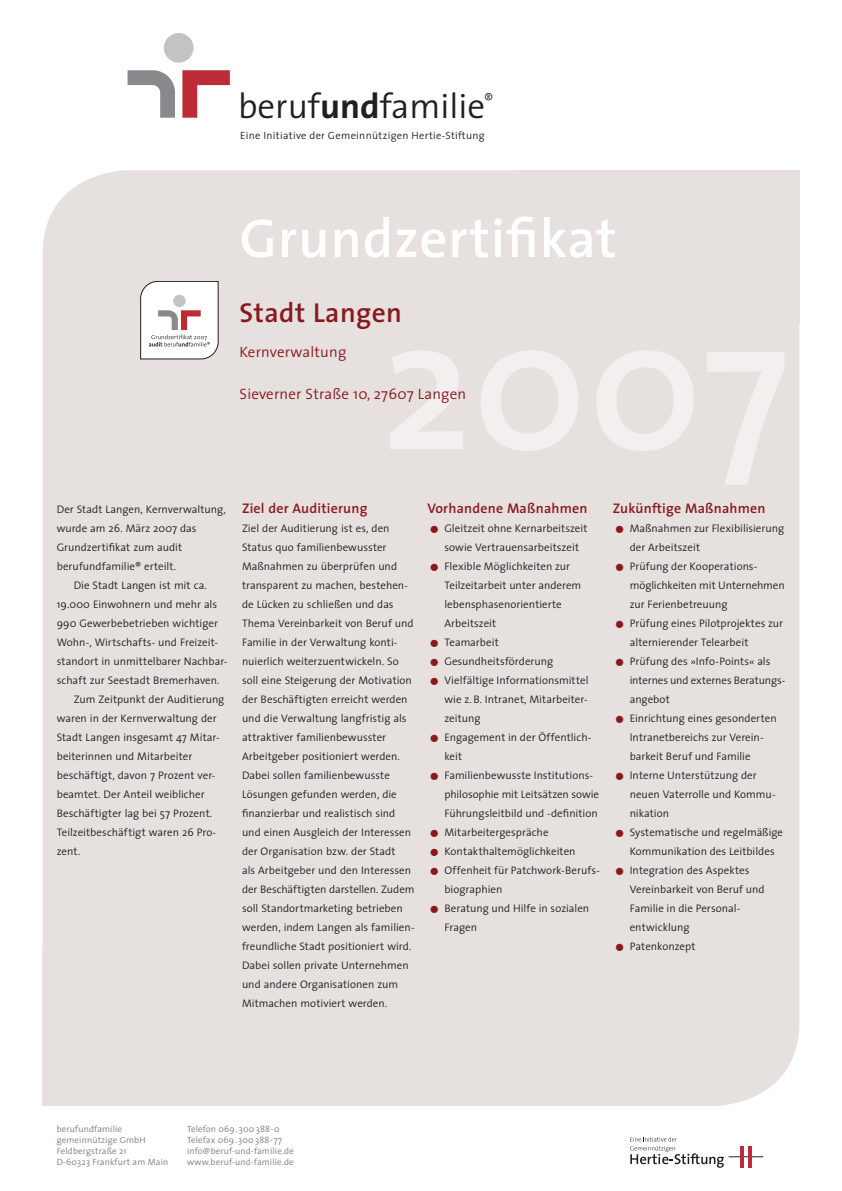
<style>
.page{position:relative;width:842px;height:1191px;background:#fff}
.page>*{position:absolute;margin:0;border:0;box-sizing:border-box;transform-origin:0 0}
.t1{font:600 55px "The Sans";letter-spacing:.015em;color:#fff}
.t2{font:300 35px "The Sans";color:#231f20}
.Name_Unternehmen_1-z{font:600 27.5px "The Sans";letter-spacing:.015em;color:#8a1820}
.Standort_Adresse{font:300 15px "The Sans";letter-spacing:.015em;color:#8a1820}
.Subheadlines{font:600 14px "The Sans";letter-spacing:.015em;color:#8a1820}
.Fließtext_Aufzählung{font:300 11px/19px "The Sans";color:#231f20}
.Fließtext_ohne_Einzu{font:300 11px/19px "The Sans";color:#231f20}
.Fließtext_mit_Einzug{font:300 11px/19px "The Sans";color:#231f20}
.t3{font:300 10.5px "The Sans";letter-spacing:.03em;color:#231f20}
.t4{font:300 9px/11px "The Sans";letter-spacing:.015em;color:#817b7a}
.s1{font-weight:700}
.s2{font-size:33px;color:#8a1820}
</style>
<div class="page">
<div style="left:43px;top:170px;width:756px;height:936px;background:#e6e0de;border-radius:85px"></div>
<div style="left:516px;top:170px;width:283px;height:153px;background:#e6e0de"></div>
<div style="left:43px;top:950px;width:283px;height:156px;background:#e6e0de"></div>
<svg style="left:140px;top:281px;width:78px;height:78px;background:#eae5e5"></svg>
<hr style="left:728px;top:1156px;width:35px;height:1px;background:#231f20">
<hr style="left:740px;top:1145px;width:3px;height:22px;background:#be2b36">
<hr style="left:748px;top:1145px;width:4px;height:22px;background:#be2b36">
<svg style="left:630px;top:1137px;width:94px;height:30px"></svg>
<div style="left:164px;top:33px;width:30px;height:30px;background:#c2c3c5;border-radius:50%"></div>
<svg style="left:182px;top:70px;width:48px;height:48px"></svg>
<svg style="left:128px;top:70px;width:47px;height:48px"></svg>
<h2 class="t2" style="left:238px;top:77px;width:257px">beruf<span class="s1">und</span>familie<sup>®</sup></h2>
<p class="t3" style="left:240px;top:127px;width:246px">Eine Initiative der Gemeinnützigen Hertie-Stiftung</p>
<h1 class="t1" style="left:240px;top:193px;width:379px">Grundzertifikat</h1>
<p class="Name_Unternehmen_1-z" style="left:240px;top:290px;width:164px">Stadt Langen</p>
<p class="Standort_Adresse" style="left:240px;top:340px;width:108px">Kernverwaltung</p>
<p class="Standort_Adresse" style="left:240px;top:382px;width:228px">Sieverner Straße 10, 27607 Langen</p>
<p class="Fließtext_ohne_Einzu" style="left:57px;top:499px;width:171px">Der Stadt Langen, Kernverwaltung, wurde am 26. März 2007 das<br>Grundzertifikat zum audit berufundfamilie® erteilt.</p>
<p class="Fließtext_mit_Einzug" style="left:57px;top:575px;width:172px;text-indent:17px">Die Stadt Langen ist mit ca.<br>19.000 Einwohnern und mehr als<br>990 Gewerbebetrieben wichtiger<br>Wohn-, Wirtschafts- und Freizeit&shy;standort in unmittelbarer Nachbar&shy;schaft zur Seestadt Bremerhaven.</p>
<p class="Fließtext_mit_Einzug" style="left:57px;top:689px;width:169px;text-indent:17px">Zum Zeitpunkt der Auditierung waren in der Kernverwaltung der<br>Stadt Langen insgesamt 47 Mitar&shy;beiterinnen und Mitarbeiter beschäftigt, davon 7 Prozent ver&shy;beamtet. Der Anteil weiblicher<br>Beschäftigter lag bei 57 Prozent.<br>Teilzeitbeschäftigt waren 26 Pro&shy;zent.</p>
<p class="Subheadlines" style="left:242px;top:497px;width:127px">Ziel der Auditierung</p>
<p class="Fließtext_ohne_Einzu" style="left:242px;top:518px;width:174px">Ziel der Auditierung ist es, den Status quo familienbewusster Maßnahmen zu überprüfen und transparent zu machen, bestehen&shy;de Lücken zu schließen und das Thema Vereinbarkeit von Beruf und Familie in der Verwaltung konti&shy;nuierlich weiterzuentwickeln. So soll eine Steigerung der Motivation der Beschäftigten erreicht werden und die Verwaltung langfristig als attraktiver familienbewusster Arbeitgeber positioniert werden.<br>Dabei sollen familienbewusste Lösungen gefunden werden, die finanzierbar und realistisch sind und einen Ausgleich der Interessen der Organisation bzw. der Stadt<br>als Arbeitgeber und den Interessen der Beschäftigten darstellen. Zudem soll Standortmarketing betrieben werden, indem Langen als familien&shy;freundliche Stadt positioniert wird.<br>Dabei sollen private Unternehmen und andere Organisationen zum Mitmachen motiviert werden.</p>
<p class="Subheadlines" style="left:427px;top:497px;width:162px">Vorhandene Maßnahmen</p>
<p class="Fließtext_Aufzählung" style="left:444px;top:518px;width:145px;text-indent:-17px"><span class="s2">•</span> Gleitzeit ohne Kernarbeitszeit sowie Vertrauensarbeitszeit</p>
<p class="Fließtext_Aufzählung" style="left:444px;top:556px;width:138px;text-indent:-17px"><span class="s2">•</span> Flexible Möglichkeiten zur<br>Teilzeitarbeit unter anderem lebensphasenorientierte<br>Arbeitszeit</p>
<p class="Fließtext_Aufzählung" style="left:427px;top:632px;width:73px"><span class="s2">•</span> Teamarbeit</p>
<p class="Fließtext_Aufzählung" style="left:427px;top:651px;width:127px"><span class="s2">•</span> Gesundheitsförderung</p>
<p class="Fließtext_Aufzählung" style="left:444px;top:670px;width:146px;text-align:justify;text-indent:-17px"><span class="s2">•</span> Vielfältige Informationsmittel wie z. B. Intranet, Mitarbeiter&shy;zeitung</p>
<p class="Fließtext_Aufzählung" style="left:444px;top:727px;width:149px;text-indent:-17px"><span class="s2">•</span> Engagement in der Öffentlich&shy;keit</p>
<p class="Fließtext_Aufzählung" style="left:444px;top:765px;width:156px;text-indent:-17px"><span class="s2">•</span> Familienbewusste Institutions&shy;philosophie mit Leitsätzen sowie<br>Führungsleitbild und -definition</p>
<p class="Fließtext_Aufzählung" style="left:427px;top:822px;width:123px"><span class="s2">•</span> Mitarbeitergespräche</p>
<p class="Fließtext_Aufzählung" style="left:427px;top:841px;width:150px"><span class="s2">•</span> Kontakthaltemöglichkeiten</p>
<p class="Fließtext_Aufzählung" style="left:444px;top:860px;width:156px;text-indent:-17px"><span class="s2">•</span> Offenheit für Patchwork-Berufs&shy;biographien</p>
<p class="Fließtext_Aufzählung" style="left:444px;top:898px;width:146px;text-indent:-17px"><span class="s2">•</span> Beratung und Hilfe in sozialen<br>Fragen</p>
<p class="Subheadlines" style="left:613px;top:497px;width:154px">Zukünftige Maßnahmen</p>
<p class="Fließtext_Aufzählung" style="left:630px;top:518px;width:156px;text-indent:-17px"><span class="s2">•</span> Maßnahmen zur Flexibilisierung der Arbeitszeit</p>
<p class="Fließtext_Aufzählung" style="left:630px;top:556px;width:157px;text-indent:-17px"><span class="s2">•</span> Prüfung der Kooperations&shy;möglichkeiten mit Unternehmen zur Ferienbetreuung</p>
<p class="Fließtext_Aufzählung" style="left:630px;top:613px;width:155px;text-indent:-17px"><span class="s2">•</span> Prüfung eines Pilotprojektes zur alternierender Telearbeit</p>
<p class="Fließtext_Aufzählung" style="left:630px;top:651px;width:156px;text-indent:-17px"><span class="s2">•</span> Prüfung des »Info-Points« als internes und externes Beratungs&shy;angebot</p>
<p class="Fließtext_Aufzählung" style="left:630px;top:708px;width:148px;text-indent:-17px"><span class="s2">•</span> Einrichtung eines gesonderten<br>Intranetbereichs zur Verein&shy;barkeit Beruf und Familie</p>
<p class="Fließtext_Aufzählung" style="left:630px;top:765px;width:146px;text-indent:-17px"><span class="s2">•</span> Interne Unterstützung der neuen Vaterrolle und Kommu&shy;nikation</p>
<p class="Fließtext_Aufzählung" style="left:630px;top:822px;width:155px;text-indent:-17px"><span class="s2">•</span> Systematische und regelmäßige<br>Kommunikation des Leitbildes</p>
<p class="Fließtext_Aufzählung" style="left:630px;top:860px;width:136px;text-indent:-17px"><span class="s2">•</span> Integration des Aspektes<br>Vereinbarkeit von Beruf und<br>Familie in die Personal&shy;entwicklung</p>
<p class="Fließtext_Aufzählung" style="left:613px;top:936px;width:84px"><span class="s2">•</span> Patenkonzept</p>
<p class="t4" style="left:57px;top:1123px;width:113px">berufundfamilie gemeinnützige GmbH<br>Feldbergstraße 21<br>D-60323 Frankfurt am Main</p>
<p class="t4" style="left:187px;top:1123px;width:108px">Telefon 069.300 388-0<br>Telefax 069.300 388-77 info@beruf-und-familie.de www.beruf-und-familie.de</p>
</div>
